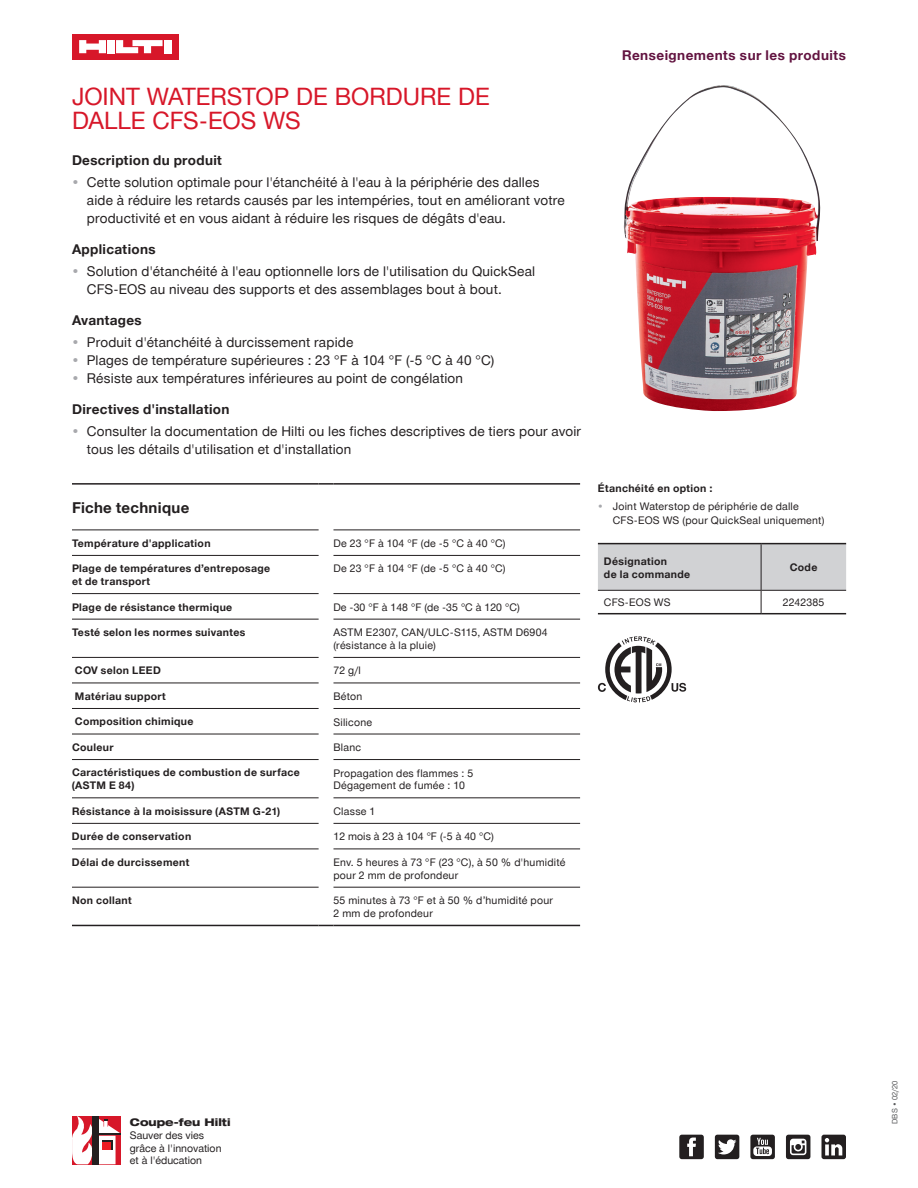
<style>
.page{position:relative;width:918px;height:1188px;background:#fff}
.page>*{position:absolute;margin:0;border:0;box-sizing:border-box;transform-origin:0 0}
.t1{font:24px/24px "Hilti";color:#d71729}
.t2{font:700 15px "Hilti";letter-spacing:.02em;color:#231f20}
.t3{font:13.5px/18px "Hilti";letter-spacing:.015em;color:#231f20}
.t4{font:700 13.5px "Hilti";letter-spacing:.025em;color:#231f20}
.t5{font:700 13.5px "Hilti";letter-spacing:.035em;color:#621340}
.t6{font:10.5px/12.8px "Hilti";letter-spacing:.025em;color:#231f20}
.t7{font:700 10.5px/12.8px "Hilti";letter-spacing:.03em;color:#231f20}
.t8{font:10.5px "Hilti";letter-spacing:.005em;color:#231f20}
.t9{font:10.5px/12.6px "Hilti";color:#231f20}
.t10{font:800 expanded 10.5px "Hilti";color:#231f20}
.t11{font:7.5px "Hilti";letter-spacing:.03em;color:#57585a}
.s1{color:#a8a9ad}
</style>
<div class="page">
<hr style="left:99px;top:1133px;width:22px;height:2px;background:#231f20">
<svg style="left:72px;top:1116px;width:48px;height:48px"></svg>
<div style="left:72px;top:34px;width:106px;height:25px;background:#d71729"></div>
<div style="left:107px;top:40px;width:8px;height:13px;background:#fff"></div>
<div style="left:164px;top:40px;width:7px;height:13px;background:#fff"></div>
<svg style="left:79px;top:40px;width:27px;height:13px"></svg>
<svg style="left:116px;top:40px;width:47px;height:13px"></svg>
<svg style="left:750px;top:1135px;width:25px;height:24px"></svg>
<svg style="left:786px;top:1135px;width:24px;height:24px"></svg>
<svg style="left:715px;top:1135px;width:24px;height:24px"></svg>
<svg style="left:679px;top:1135px;width:25px;height:24px"></svg>
<svg style="left:822px;top:1135px;width:24px;height:24px"></svg>
<hr style="left:72px;top:530px;width:247px;height:1px;background:#231f20">
<hr style="left:333px;top:530px;width:247px;height:1px;background:#231f20">
<hr style="left:72px;top:555px;width:247px;height:1px;background:#231f20">
<hr style="left:333px;top:555px;width:247px;height:1px;background:#231f20">
<hr style="left:72px;top:593px;width:247px;height:1px;background:#231f20">
<hr style="left:333px;top:593px;width:247px;height:1px;background:#231f20">
<hr style="left:72px;top:619px;width:247px;height:1px;background:#231f20">
<hr style="left:333px;top:619px;width:247px;height:1px;background:#231f20">
<hr style="left:72px;top:657px;width:247px;height:1px;background:#231f20">
<hr style="left:333px;top:657px;width:247px;height:1px;background:#231f20">
<hr style="left:72px;top:683px;width:247px;height:1px;background:#231f20">
<hr style="left:333px;top:683px;width:247px;height:1px;background:#231f20">
<hr style="left:72px;top:708px;width:247px;height:1px;background:#231f20">
<hr style="left:333px;top:708px;width:247px;height:1px;background:#231f20">
<hr style="left:72px;top:734px;width:247px;height:1px;background:#231f20">
<hr style="left:333px;top:734px;width:247px;height:1px;background:#231f20">
<hr style="left:72px;top:759px;width:247px;height:1px;background:#231f20">
<hr style="left:333px;top:759px;width:247px;height:1px;background:#231f20">
<hr style="left:72px;top:797px;width:247px;height:1px;background:#231f20">
<hr style="left:333px;top:797px;width:247px;height:1px;background:#231f20">
<hr style="left:72px;top:823px;width:247px;height:1px;background:#231f20">
<hr style="left:333px;top:823px;width:247px;height:1px;background:#231f20">
<hr style="left:72px;top:849px;width:247px;height:1px;background:#231f20">
<hr style="left:333px;top:849px;width:247px;height:1px;background:#231f20">
<hr style="left:72px;top:887px;width:247px;height:1px;background:#231f20">
<hr style="left:333px;top:887px;width:247px;height:1px;background:#231f20">
<hr style="left:72px;top:483px;width:247px;height:2px;background:#231f20">
<svg style="left:319px;top:483px;width:14px;height:2px"></svg>
<hr style="left:333px;top:483px;width:247px;height:2px;background:#231f20">
<hr style="left:72px;top:925px;width:247px;height:1px;background:#231f20">
<svg style="left:319px;top:925px;width:14px;height:1px"></svg>
<hr style="left:333px;top:925px;width:247px;height:1px;background:#231f20">
<img style="left:624px;top:85px;width:196px;height:326px">
<svg style="left:598px;top:636px;width:88px;height:66px"></svg>
<svg style="left:598px;top:544px;width:248px;height:69px"></svg>
<hr style="left:598px;top:543px;width:163px;height:1px;background:#231f20">
<hr style="left:761px;top:543px;width:85px;height:1px;background:#231f20">
<hr style="left:598px;top:613px;width:163px;height:1px;background:#231f20">
<hr style="left:761px;top:613px;width:85px;height:1px;background:#231f20">
<h1 class="t1" style="left:72px;top:84px;width:419px">JOINT WATERSTOP DE BORDURE DE<br>DALLE CFS-EOS WS</h1>
<p class="t4" style="left:72px;top:150px;width:152px">Description du produit</p>
<p class="t3" style="left:87px;top:173px;width:479px;text-indent:-15px"><span class="s1">•</span> Cette solution optimale pour l'étanchéité à l'eau à la périphérie des dalles aide à réduire les retards causés par les intempéries, tout en améliorant votre productivité et en vous aidant à réduire les risques de dégâts d'eau.</p>
<p class="t4" style="left:72px;top:239px;width:85px">Applications</p>
<p class="t3" style="left:87px;top:262px;width:450px;text-indent:-15px"><span class="s1">•</span> Solution d'étanchéité à l'eau optionnelle lors de l'utilisation du QuickSeal<br>CFS-EOS au niveau des supports et des assemblages bout à bout.</p>
<p class="t4" style="left:72px;top:310px;width:71px">Avantages</p>
<p class="t3" style="left:72px;top:333px;width:283px"><span class="s1">•</span> Produit d'étanchéité à durcissement rapide</p>
<p class="t3" style="left:72px;top:351px;width:424px"><span class="s1">•</span> Plages de température supérieures : 23 °F à 104 °F (-5 °C à 40 °C)</p>
<p class="t3" style="left:72px;top:369px;width:393px"><span class="s1">•</span> Résiste aux températures inférieures au point de congélation</p>
<p class="t4" style="left:72px;top:399px;width:159px">Directives d'installation</p>
<p class="t3" style="left:87px;top:422px;width:496px;text-indent:-15px"><span class="s1">•</span> Consulter la documentation de Hilti ou les fiches descriptives de tiers pour avoir tous les détails d'utilisation et d'installation</p>
<p class="t2" style="left:72px;top:497px;width:119px">Fiche technique</p>
<p class="t7" style="left:72px;top:537px;width:140px">Température d'application</p>
<p class="t6" style="left:333px;top:537px;width:174px">De 23 °F à 104 °F (de -5 °C à 40 °C)</p>
<p class="t7" style="left:72px;top:562px;width:200px">Plage de températures d’entreposage et de transport</p>
<p class="t6" style="left:333px;top:562px;width:174px">De 23 °F à 104 °F (de -5 °C à 40 °C)</p>
<p class="t7" style="left:72px;top:600px;width:162px">Plage de résistance thermique</p>
<p class="t8" style="left:333px;top:600px;width:188px">De -30 °F à 148 °F (de -35 °C à 120 °C)</p>
<p class="t7" style="left:72px;top:626px;width:175px">Testé selon les normes suivantes</p>
<p class="t6" style="left:333px;top:626px;width:216px">ASTM E2307, CAN/ULC-S115, ASTM D6904 (résistance à la pluie)</p>
<p class="t7" style="left:75px;top:664px;width:87px">COV selon LEED</p>
<p class="t6" style="left:333px;top:664px;width:29px">72 g/l</p>
<p class="t7" style="left:75px;top:690px;width:92px">Matériau support</p>
<p class="t6" style="left:333px;top:690px;width:30px">Béton</p>
<p class="t7" style="left:75px;top:715px;width:120px">Composition chimique</p>
<p class="t6" style="left:333px;top:715px;width:40px">Silicone</p>
<p class="t7" style="left:72px;top:741px;width:43px">Couleur</p>
<p class="t6" style="left:333px;top:741px;width:29px">Blanc</p>
<p class="t7" style="left:72px;top:766px;width:229px">Caractéristiques de combustion de surface (ASTM E 84)</p>
<p class="t6" style="left:333px;top:766px;width:141px">Propagation des flammes : 5<br>Dégagement de fumée : 10</p>
<p class="t7" style="left:72px;top:804px;width:210px">Résistance à la moisissure (ASTM G-21)</p>
<p class="t6" style="left:333px;top:805px;width:43px">Classe 1</p>
<p class="t7" style="left:72px;top:830px;width:121px">Durée de conservation</p>
<p class="t8" style="left:333px;top:831px;width:162px">12 mois à 23 à 104 °F (-5 à 40 °C)</p>
<p class="t7" style="left:72px;top:856px;width:119px">Délai de durcissement</p>
<p class="t6" style="left:333px;top:856px;width:234px">Env. 5 heures à 73 °F (23 °C), à 50 % d'humidité pour 2 mm de profondeur</p>
<p class="t7" style="left:72px;top:894px;width:61px">Non collant</p>
<p class="t6" style="left:333px;top:894px;width:221px">55 minutes à 73 °F et à 50 % d’humidité pour<br>2 mm de profondeur</p>
<p class="t5" style="left:622px;top:45px;width:225px">Renseignements sur les produits</p>
<p class="t7" style="left:598px;top:482px;width:116px">Étanchéité en option :</p>
<p class="t6" style="left:613px;top:499px;width:213px;line-height:14px;text-indent:-15px"><span class="s1">•</span> Joint Waterstop de périphérie de dalle<br>CFS-EOS WS (pour QuickSeal uniquement)</p>
<p class="t7" style="left:604px;top:555px;width:88px">Désignation<br>de la commande</p>
<p class="t7" style="left:790px;top:561px;width:29px">Code</p>
<p class="t6" style="left:604px;top:596px;width:68px">CFS-EOS WS</p>
<p class="t6" style="left:783px;top:596px;width:43px">2242385</p>
<p class="t10" style="left:130px;top:1116px;width:102px">Coupe-feu Hilti</p>
<p class="t9" style="left:130px;top:1129px;width:93px">Sauver des vies grâce à l'innovation et à l'éducation</p>
<p class="t11" style="left:890px;top:1124px;width:45px;rotate:-90deg">DBS • 02/20</p>
</div>
